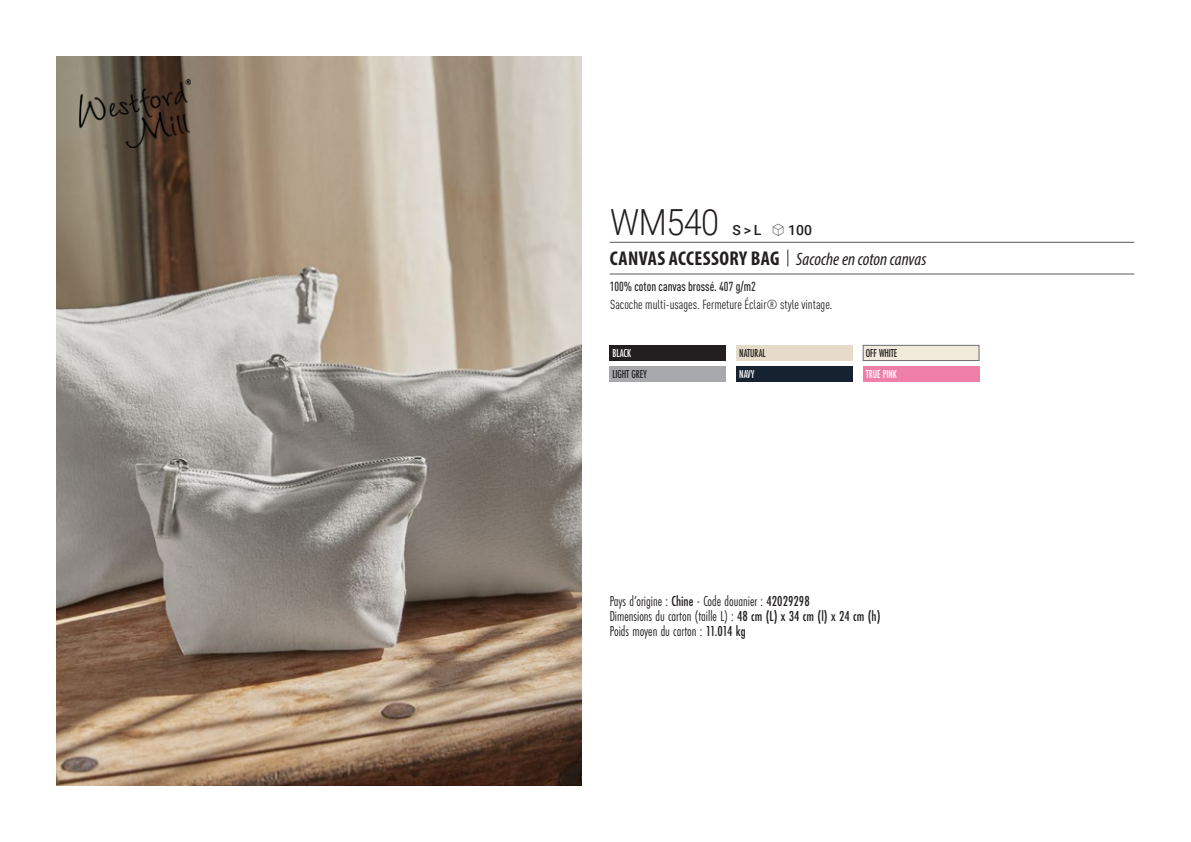
<style>
.page{position:relative;width:1191px;height:842px;background:#fff}
.page>*{position:absolute;margin:0;border:0;box-sizing:border-box;transform-origin:0 0}
.t1{font:300 36px "Roboto";letter-spacing:-.015em;color:#231f20;scale:.9 1}
.t2{font:italic 18px "Myriad Variable Concept";color:#231f20}
.t3{font:15px "Futura PT Cond";color:#231f20;scale:.95 1}
.t4{font:500 14px "Roboto";color:#231f20}
.t5{font:condensed 13px "DIN Pro";color:#231f20}
.grammage_2020{font:500 condensed 13px "DIN Pro";color:#231f20;scale:.95 1}
.Coloris_nuancier{font:500 12px "Futura PT Cond";letter-spacing:-.01em;color:#231f20;scale:.9 1}
.Coloris_nuancier_bla{font:500 12px "Futura PT Cond";letter-spacing:-.01em;color:#fff;scale:.9 1}
.s1{font-family:"Linotype Shapeshifter";font-weight:400;font-size:16px}
.s2{font-family:"Myriad Pro";font-weight:700;font-style:normal;font-stretch:condensed;font-size:20px}
.s3{font-family:"Roboto Condensed";font-weight:300;font-style:normal;font-size:20px}
.s4{font-weight:500}
</style>
<div class="page">
<img style="left:57px;top:57px;width:524px;height:728px">
<img style="left:79px;top:79px;width:111px;height:68px">
<div style="left:609px;top:345px;width:117px;height:16px;background:#231f20"></div>
<div style="left:609px;top:367px;width:117px;height:15px;background:#a8a9ad"></div>
<div style="left:736px;top:345px;width:116px;height:16px;background:#e6dbc8"></div>
<div style="left:736px;top:367px;width:116px;height:15px;background:#172231"></div>
<div style="left:863px;top:345px;width:116px;height:16px;background:#f1eadb;border:1px solid #6c6d70"></div>
<div style="left:863px;top:367px;width:116px;height:15px;background:#ee7fa7"></div>
<hr style="left:609px;top:242px;width:525px;height:1px;background:#57585a">
<hr style="left:609px;top:274px;width:525px;height:1px;background:#57585a">
<p class="t1" style="left:610px;top:197px;width:123px">WM540</p>
<p class="t4" style="left:732px;top:220px;width:81px">S &gt; L <span class="s1">S</span> 100</p>
<p class="t2" style="left:610px;top:249px;width:318px"><span class="s2">CANVAS ACCESSORY BAG</span> <span class="s3">|</span> Sacoche en coton canvas</p>
<p class="grammage_2020" style="left:609px;top:277px;width:155px">100% coton canvas brossé. 407 g/m2</p>
<p class="t5" style="left:610px;top:295px;width:224px">Sacoche multi-usages. Fermeture Éclair® style vintage.</p>
<p class="Coloris_nuancier_bla" style="left:612px;top:346px;width:22px">BLACK</p>
<p class="Coloris_nuancier" style="left:612px;top:367px;width:40px">LIGHT GREY</p>
<p class="Coloris_nuancier" style="left:739px;top:346px;width:31px">NATURAL</p>
<p class="Coloris_nuancier_bla" style="left:739px;top:367px;width:18px">NAVY</p>
<p class="Coloris_nuancier" style="left:866px;top:346px;width:37px">OFF WHITE</p>
<p class="Coloris_nuancier_bla" style="left:866px;top:367px;width:36px">TRUE PINK</p>
<p class="t3" style="left:609px;top:592px;width:212px">Pays d’origine : <span class="s4">Chine</span> - Code douanier : <span class="s4">42029298</span></p>
<p class="t3" style="left:609px;top:607px;width:286px">Dimensions du carton (taille L) : <span class="s4">48 cm (L) x 34 cm (l) x 24 cm (h)</span></p>
<p class="t3" style="left:609px;top:622px;width:145px">Poids moyen du carton : <span class="s4">11.014 kg</span></p>
</div>
